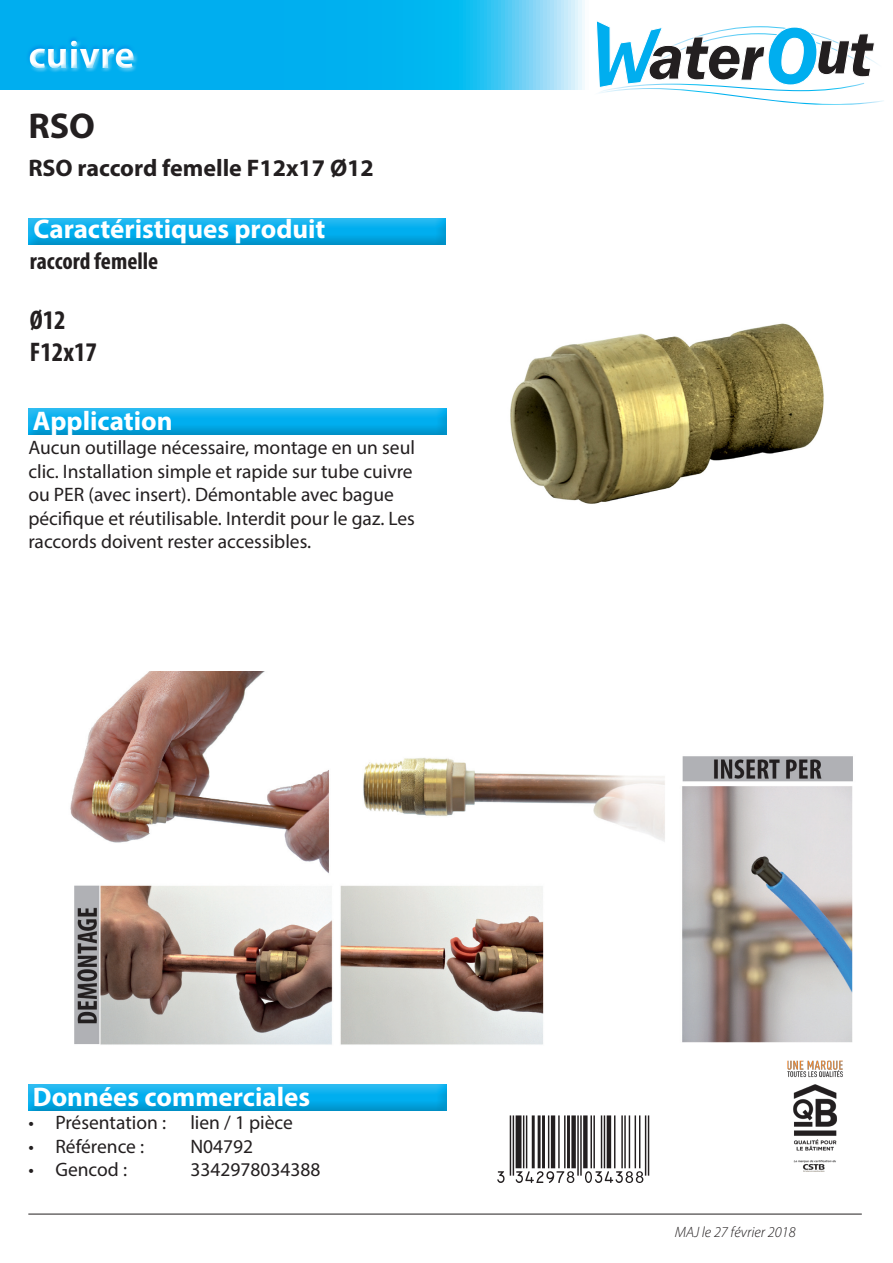
<style>
.page{position:relative;width:893px;height:1263px;background:#fff}
.page>*{position:absolute;margin:0;border:0;box-sizing:border-box;transform-origin:0 0}
.t1{font:700 39px "Myriad Pro";color:#fff}
.t2{font:700 36px "Myriad Pro";color:#231f20}
.t3{font:700 27px "Myriad Pro";color:#fff}
.t4{font:700 condensed 27px "Myriad Pro";color:#231f20}
.t5{font:700 24px "Myriad Pro";color:#231f20}
.t6{font:700 condensed 24px "Myriad Pro";color:#231f20}
.t7{font:19.5px/23.4px "Myriad Pro";color:#231f20}
.t8{font:italic 300 15px "Myriad Pro";color:#231f20}
</style>
<div class="page">
<svg style="left:1px;top:1px;width:584px;height:18px;background:#18b7f0"></svg>
<div style="left:26px;top:217px;width:420px;height:30px;background:#231f20;opacity:.75"></div>
<div style="left:0;top:19px;width:609px;height:106px;background:#00aeef;opacity:.75"></div>
<img style="left:510px;top:323px;width:314px;height:181px">
<img style="left:787px;top:1060px;width:56px;height:112px">
<div style="left:26px;top:407px;width:420px;height:30px;background:#231f20;opacity:.75"></div>
<div style="left:26px;top:1084px;width:420px;height:30px;background:#231f20;opacity:.75"></div>
<hr style="left:28px;top:1214px;width:834px;height:1px;background:#231f20">
<svg style="left:592px;top:20px;width:292px;height:85px"></svg>
<img style="left:70px;top:672px;width:783px;height:373px">
<h1 class="t1" style="left:28px;top:30px;width:108px">cuivre</h1>
<p class="t2" style="left:28px;top:102px;width:66px">RSO</p>
<p class="t5" style="left:28px;top:153px;width:347px">RSO raccord femelle F12x17 Ø12</p>
<p class="t3" style="left:34px;top:212px;width:293px">Caractéristiques produit</p>
<p class="t6" style="left:30px;top:246px;width:130px">raccord femelle</p>
<p class="t4" style="left:30px;top:303px;width:37px">Ø12</p>
<p class="t4" style="left:30px;top:335px;width:69px">F12x17</p>
<p class="t3" style="left:33px;top:403px;width:141px">Application</p>
<p class="t7" style="left:28px;top:436px;width:388px">Aucun outillage nécessaire, montage en un seul clic. Installation simple et rapide sur tube cuivre ou PER (avec insert). Démontable avec bague pécifique et réutilisable. Interdit pour le gaz. Les raccords doivent rester accessibles.</p>
<p class="t3" style="left:33px;top:1079px;width:279px">Données commerciales</p>
<p class="t7" style="left:28px;top:1111px;width:266px">• Présentation : lien / 1 pièce</p>
<p class="t7" style="left:28px;top:1134px;width:117px">• Référence :</p>
<p class="t7" style="left:190px;top:1134px;width:64px">N04792</p>
<p class="t7" style="left:28px;top:1158px;width:100px">• Gencod :</p>
<p class="t7" style="left:190px;top:1158px;width:132px">3342978034388</p>
<p class="t8" style="left:675px;top:1223px;width:122px">MAJ le 27 février 2018</p>
</div>
